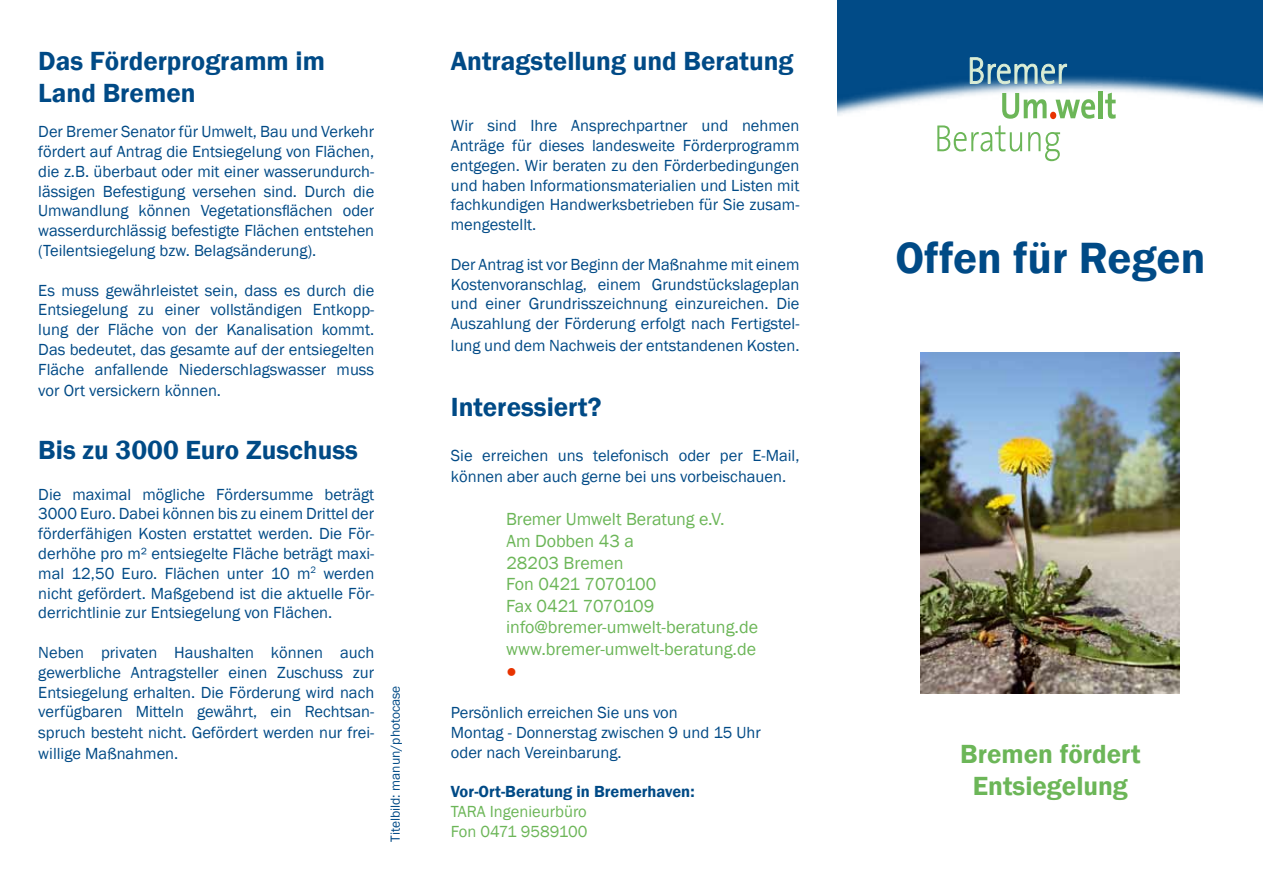
<style>
.page{position:relative;width:1263px;height:893px;background:#fff}
.page>*{position:absolute;margin:0;border:0;box-sizing:border-box;transform-origin:0 0}
.t1{font:600 45px "Franklin Gothic";color:#004a86}
.t2{font:600 27px/32.4px "Franklin Gothic";color:#004a86}
.t3{font:600 27px/32.4px "Franklin Gothic";color:#6cb658;text-align:center}
.t4{font:18px/21.6px "Franklin Gothic";color:#6cb658}
.t5{font:600 18px "Franklin Gothic";color:#e83300}
.t6{font:16.5px/19.8px "Franklin Gothic";color:#004a86;text-align:justify}
.t7{font:16.5px/19.8px "Franklin Gothic";color:#6cb658}
.t8{font:600 16.5px "Franklin Gothic";color:#004a86}
.t9{font:13.5px "Franklin Gothic";color:#004a86}
</style>
<div class="page">
<img style="left:838px;top:0;width:425px;height:151px">
<svg style="left:970px;top:57px;width:97px;height:27px;background:#5086a4"></svg>
<svg style="left:937px;top:125px;width:85px;height:27px"></svg>
<svg style="left:1028px;top:132px;width:32px;height:29px"></svg>
<svg style="left:1002px;top:93px;width:44px;height:26px"></svg>
<svg style="left:1055px;top:99px;width:40px;height:20px"></svg>
<hr style="left:1098px;top:91px;width:4px;height:27px;background:#6cb658">
<svg style="left:1105px;top:93px;width:10px;height:26px"></svg>
<div style="left:1050px;top:112px;width:6px;height:7px;background:#e83300;border-radius:50%"></div>
<img style="left:921px;top:353px;width:259px;height:340px">
<h2 class="t2" style="left:38px;top:45px;width:288px">Das Förderprogramm im<br>Land Bremen</h2>
<p class="t6" style="left:38px;top:122px;width:337px">Der Bremer Senator für Umwelt, Bau und Verkehr fördert auf Antrag die Entsiegelung von Flächen, die z.B. überbaut oder mit einer wasserundurch&shy;lässigen Befestigung versehen sind. Durch die Umwandlung können Vegetationsflächen oder wasserdurchlässig befestigte Flächen entstehen (Teilentsiegelung bzw. Belagsänderung).</p>
<p class="t6" style="left:38px;top:280px;width:337px">Es muss gewährleistet sein, dass es durch die Entsiegelung zu einer vollständigen Entkopp&shy;lung der Fläche von der Kanalisation kommt.<br>Das bedeutet, das gesamte auf der entsiegelten Fläche anfallende Niederschlagswasser muss vor Ort versickern können.</p>
<h2 class="t2" style="left:38px;top:434px;width:321px">Bis zu 3000 Euro Zuschuss</h2>
<p class="t6" style="left:38px;top:484px;width:337px">Die maximal mögliche Fördersumme beträgt 3000 Euro. Dabei können bis zu einem Drittel der förderfähigen Kosten erstattet werden. Die För&shy;derhöhe pro m² entsiegelte Fläche beträgt maxi&shy;mal 12,50 Euro. Flächen unter 10 m<sup>2</sup> werden nicht gefördert. Maßgebend ist die aktuelle För&shy;derrichtlinie zur Entsiegelung von Flächen.</p>
<p class="t6" style="left:38px;top:643px;width:337px;line-height:20.2px">Neben privaten Haushalten können auch gewerbliche Antragsteller einen Zuschuss zur Entsiegelung erhalten. Die Förderung wird nach verfügbaren Mitteln gewährt, ein Rechtsan&shy;spruch besteht nicht. Gefördert werden nur frei&shy;willige Maßnahmen.</p>
<p class="t9" style="left:387px;top:842px;width:158px;rotate:-90deg">Titelbild: manun/photocase</p>
<h2 class="t2" style="left:451px;top:45px;width:344px">Antragstellung und Beratung</h2>
<p class="t6" style="left:451px;top:116px;width:350px">Wir sind Ihre Ansprechpartner und nehmen Anträge für dieses landesweite Förderprogramm entgegen. Wir beraten zu den Förderbedingungen und haben Informationsmaterialien und Listen mit fachkundigen Handwerksbetrieben für Sie zusam&shy;mengestellt.</p>
<p class="t6" style="left:451px;top:255px;width:350px">Der Antrag ist vor Beginn der Maßnahme mit einem Kostenvoranschlag, einem Grundstückslageplan und einer Grundrisszeichnung einzureichen. Die Auszahlung der Förderung erfolgt nach Fertigstel-</p>
<p class="t6" style="left:451px;top:336px;width:350px">lung und dem Nachweis der entstandenen Kosten.</p>
<h2 class="t2" style="left:451px;top:391px;width:152px">Interessiert?</h2>
<p class="t6" style="left:451px;top:445px;width:350px;line-height:21.6px">Sie erreichen uns telefonisch oder per E-Mail, können aber auch gerne bei uns vorbeischauen.</p>
<p class="t4" style="left:506px;top:509px;width:253px">Bremer Umwelt Beratung e.V.<br>Am Dobben 43 a<br>28203 Bremen<br>Fon 0421 7070100<br>Fax 0421 7070109 info@bremer-umwelt-beratung.de www.bremer-umwelt-beratung.de</p>
<p class="t5" style="left:506px;top:659px;width:12px">●</p>
<p class="t6" style="left:451px;top:703px;width:312px;text-align:left">Persönlich erreichen Sie uns von<br>Montag - Donnerstag zwischen 9 und 15 Uhr oder nach Vereinbarung.</p>
<p class="t8" style="left:451px;top:781px;width:245px">Vor-Ort-Beratung in Bremerhaven:</p>
<p class="t7" style="left:451px;top:802px;width:138px">TARA Ingenieurbüro<br>Fon 0471 9589100</p>
<h1 class="t1" style="left:895px;top:230px;width:312px">Offen für Regen</h1>
<h2 class="t3" style="left:960px;top:738px;width:182px">Bremen fördert<br>Entsiegelung</h2>
</div>
